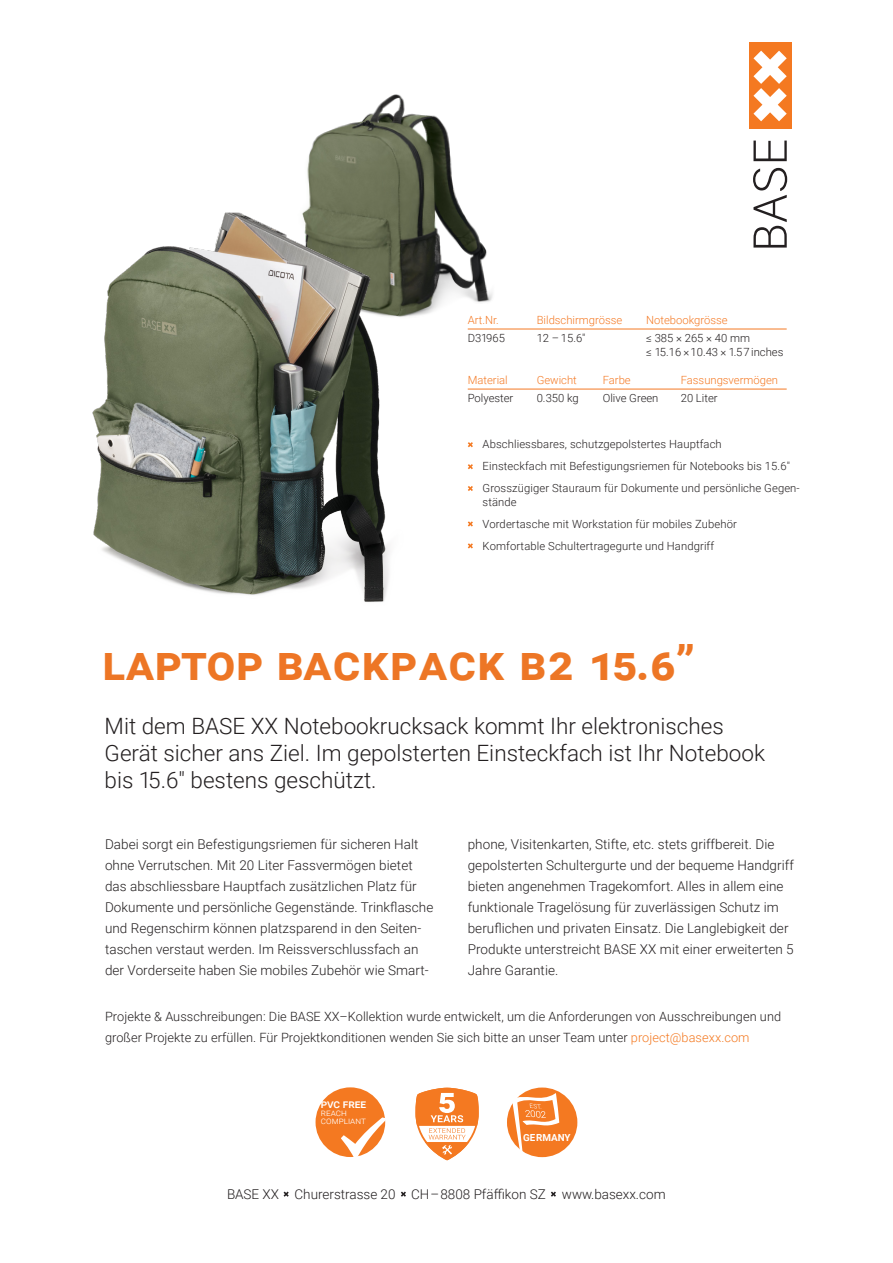
<style>
.page{position:relative;width:893px;height:1263px;background:#fff}
.page>*{position:absolute;margin:0;border:0;box-sizing:border-box;transform-origin:0 0}
.t1{font:700 48px "Roboto";letter-spacing:.025em;color:#ed7625}
.t2{font:300 22.5px/27px "Roboto";color:#231f20}
.t3{font:300 13.5px/21px "Roboto";letter-spacing:.005em;color:#231f20}
.t4{font:300 12.75px/21px "Roboto";letter-spacing:.005em;color:#231f20}
.t5{font:500 11.7px "Roboto";color:#fff}
.t6{font:300 11.25px/13.5px "Roboto";letter-spacing:.01em;color:#231f20}
.t7{font:300 11.25px "Roboto";color:#f47924}
.t8{font:700 9.75px "Roboto";color:#fff}
.t9{font:300 9.45px/8.2px "Roboto";color:#fff}
.s1{color:#ee7525}
.s2{color:#f47921}
</style>
<div class="page">
<svg style="left:753px;top:141px;width:34px;height:20px"></svg>
<svg style="left:753px;top:168px;width:34px;height:80px"></svg>
<div style="left:749px;top:43px;width:42px;height:86px;background:#f47921"></div>
<svg style="left:753px;top:51px;width:34px;height:70px"></svg>
<svg style="left:284px;top:1191px;width:5px;height:6px"></svg>
<svg style="left:551px;top:1191px;width:5px;height:6px"></svg>
<svg style="left:401px;top:1191px;width:5px;height:6px"></svg>
<div style="left:316px;top:1087px;width:69px;height:70px;background:#f47921;border-radius:50%"></div>
<svg style="left:341px;top:1117px;width:45px;height:40px"></svg>
<div style="left:507px;top:1087px;width:70px;height:70px;background:#f47921;border-radius:50%"></div>
<svg style="left:512px;top:1093px;width:47px;height:65px"></svg>
<svg style="left:415px;top:1088px;width:64px;height:72px"></svg>
<img style="left:307px;top:94px;width:213px;height:235px">
<img style="left:92px;top:167px;width:376px;height:435px">
<hr style="left:468px;top:389px;width:319px;height:1px;background:#f47924">
<hr style="left:468px;top:329px;width:319px;height:1px;background:#f47924">
<svg style="left:468px;top:442px;width:5px;height:5px"></svg>
<svg style="left:468px;top:486px;width:5px;height:5px"></svg>
<svg style="left:468px;top:464px;width:5px;height:5px"></svg>
<svg style="left:468px;top:543px;width:5px;height:5px"></svg>
<svg style="left:468px;top:521px;width:5px;height:5px"></svg>
<p class="t7" style="left:468px;top:312px;width:33px">Art.Nr.</p>
<p class="t7" style="left:537px;top:312px;width:87px">Bildschirmgrösse</p>
<p class="t7" style="left:646px;top:312px;width:83px">Notebookgrösse</p>
<p class="t6" style="left:468px;top:331px;width:39px">D31965</p>
<p class="t6" style="left:537px;top:331px;width:50px">12 – 15.6"</p>
<p class="t6" style="left:646px;top:331px;width:105px">≤ 385 × 265 × 40 mm</p>
<p class="t6" style="left:646px;top:344px;width:139px">≤ 15.16 × 10.43 × 1.57 inches</p>
<p class="t7" style="left:468px;top:373px;width:42px">Material</p>
<p class="t7" style="left:537px;top:373px;width:42px">Gewicht</p>
<p class="t7" style="left:603px;top:373px;width:30px">Farbe</p>
<p class="t7" style="left:681px;top:373px;width:99px">Fassungsvermögen</p>
<p class="t6" style="left:468px;top:391px;width:47px">Polyester</p>
<p class="t6" style="left:537px;top:391px;width:44px">0.350 kg</p>
<p class="t6" style="left:603px;top:391px;width:57px">Olive Green</p>
<p class="t6" style="left:681px;top:391px;width:38px">20 Liter</p>
<p class="t6" style="left:483px;top:437px;width:241px">Abschliessbares, schutzgepolstertes Hauptfach</p>
<p class="t6" style="left:483px;top:459px;width:309px">Einsteckfach mit Befestigungsriemen für Notebooks bis 15.6"</p>
<p class="t6" style="left:483px;top:481px;width:319px">Grosszügiger Stauraum für Dokumente und persönliche Gegen&shy;stände</p>
<p class="t6" style="left:483px;top:517px;width:256px">Vordertasche mit Workstation für mobiles Zubehör</p>
<p class="t6" style="left:483px;top:539px;width:233px">Komfortable Schultertragegurte und Handgriff</p>
<p class="t1" style="left:103px;top:629px;width:594px">laptop <span class="s1">B</span>ackpack B2 15.6”</p>
<p class="t2" style="left:105px;top:712px;width:621px">Mit dem BASE XX Notebookrucksack kommt Ihr elektronisches</p>
<p class="t2" style="left:105px;top:739px;width:662px">Gerät sicher ans Ziel. Im gepolsterten Einsteckfach ist Ihr Notebook bis 15.6" bestens geschützt.</p>
<p class="t3" style="left:105px;top:833px;width:330px">Dabei sorgt ein Befestigungsriemen für sicheren Halt ohne Verrutschen. Mit 20 Liter Fassvermögen bietet das abschliessbare Hauptfach zusätzlichen Platz für Dokumente und persönliche Gegenstände. Trinkflasche und Regenschirm können platzsparend in den Seiten&shy;taschen verstaut werden. Im Reissverschlussfach an der Vorderseite haben Sie mobiles Zubehör wie Smart-</p>
<p class="t3" style="left:468px;top:833px;width:328px">phone, Visitenkarten, Stifte, etc. stets griffbereit. Die gepolsterten Schultergurte und der bequeme Handgriff bieten angenehmen Tragekomfort. Alles in allem eine funktionale Tragelösung für zuverlässigen Schutz im beruflichen und privaten Einsatz. Die Langlebigkeit der Produkte unterstreicht BASE XX mit einer erweiterten 5<br>Jahre Garantie.</p>
<p class="t4" style="left:105px;top:1005px;width:678px">Projekte &amp; Ausschreibungen: Die BASE XX–Kollektion wurde entwickelt, um die Anforderungen von Ausschreibungen und großer Projekte zu erfüllen. Für Projektkonditionen wenden Sie sich bitte an unser Team unter <span class="s2">project@basexx.com</span></p>
<p class="t5" style="left:321px;top:1096px;width:47px">pvc free</p>
<p class="t9" style="left:321px;top:1108px;width:47px">reach compliant</p>
<p class="t8" style="left:523px;top:1131px;width:49px">GERMANY</p>
<p class="t3" style="left:227px;top:1183px;width:440px">BASE XX Churerstrasse 20 CH–8808 Pfäffikon SZ www.basexx.com</p>
</div>
